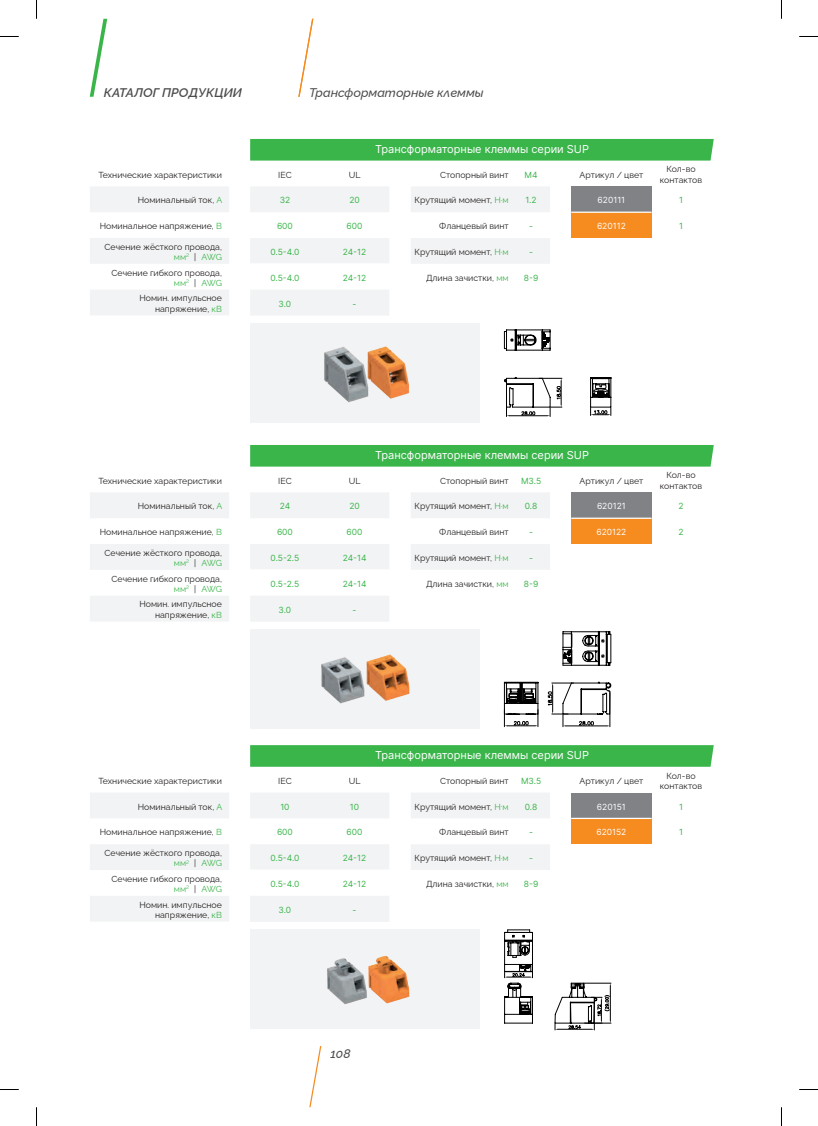
<style>
.page{position:relative;width:818px;height:1126px;background:#fff}
.page>*{position:absolute;margin:0;border:0;box-sizing:border-box;transform-origin:0 0}
.t1{font:italic 500 12.5px "Raleway";color:#4b4c4d}
.t2{font:italic 600 12.5px "Raleway";color:#4b4c4d}
.t3{font:11px "Inter";color:#fff}
.t4{font:8.75px/10.5px "Raleway";color:#231f20;text-align:right}
.t5{font:8.5px "Inter";color:#3ab54a}
.t6{font:8.5px "Inter";color:#fff}
.s1{color:#3ab54a}
</style>
<div class="page">
<div style="left:250px;top:139px;width:463px;height:21px;background:#3ab54a"></div>
<div style="left:250px;top:445px;width:463px;height:21px;background:#3ab54a"></div>
<div style="left:250px;top:745px;width:463px;height:21px;background:#3ab54a"></div>
<svg style="left:90px;top:187px;width:139px;height:128px"></svg>
<svg style="left:90px;top:493px;width:139px;height:128px"></svg>
<svg style="left:90px;top:793px;width:139px;height:128px"></svg>
<svg style="left:250px;top:187px;width:139px;height:128px"></svg>
<svg style="left:250px;top:493px;width:139px;height:128px"></svg>
<svg style="left:250px;top:793px;width:139px;height:128px"></svg>
<svg style="left:411px;top:187px;width:138px;height:77px"></svg>
<svg style="left:411px;top:493px;width:138px;height:76px"></svg>
<svg style="left:411px;top:793px;width:138px;height:76px"></svg>
<div style="left:571px;top:186px;width:80px;height:26px;background:#808285"></div>
<div style="left:571px;top:212px;width:80px;height:26px;background:#f68b1f"></div>
<hr style="left:571px;top:211px;width:80px;height:2px;background:#fff">
<div style="left:571px;top:492px;width:80px;height:26px;background:#808285"></div>
<div style="left:571px;top:518px;width:80px;height:26px;background:#f68b1f"></div>
<hr style="left:571px;top:517px;width:80px;height:2px;background:#fff">
<div style="left:571px;top:792px;width:80px;height:26px;background:#808285"></div>
<div style="left:571px;top:818px;width:80px;height:26px;background:#f68b1f"></div>
<hr style="left:571px;top:817px;width:80px;height:2px;background:#fff">
<div style="left:250px;top:323px;width:230px;height:100px;background:#f2f3f4"></div>
<div style="left:250px;top:629px;width:230px;height:100px;background:#f2f3f4"></div>
<div style="left:250px;top:929px;width:230px;height:99px;background:#f2f3f4"></div>
<img style="left:324px;top:346px;width:85px;height:57px">
<img style="left:321px;top:654px;width:89px;height:50px">
<img style="left:327px;top:956px;width:83px;height:49px">
<svg style="left:503px;top:329px;width:108px;height:88px"></svg>
<svg style="left:503px;top:631px;width:108px;height:96px"></svg>
<svg style="left:504px;top:929px;width:107px;height:101px"></svg>
<svg style="left:89px;top:19px;width:19px;height:78px"></svg>
<svg style="left:298px;top:19px;width:16px;height:78px"></svg>
<svg style="left:309px;top:1046px;width:13px;height:61px"></svg>
<svg style="left:0;top:36px;width:19px;height:1px"></svg>
<svg style="left:799px;top:36px;width:18px;height:1px"></svg>
<svg style="left:0;top:1089px;width:19px;height:1px"></svg>
<svg style="left:799px;top:1089px;width:18px;height:1px"></svg>
<svg style="left:36px;top:0;width:1px;height:19px"></svg>
<svg style="left:36px;top:1107px;width:1px;height:18px"></svg>
<h1 class="t2" style="left:104px;top:82px;width:139px">КАТАЛОГ ПРОДУКЦИИ</h1>
<h1 class="t1" style="left:309px;top:82px;width:176px">Трансформаторные клеммы</h1>
<p class="t4" style="left:98px;top:168px;width:125px">Технические характеристики</p>
<p class="t4" style="left:138px;top:194px;width:86px">Номинальный ток, <span class="s1">А</span></p>
<p class="t4" style="left:100px;top:220px;width:123px">Номинальное напряжение, <span class="s1">В</span></p>
<p class="t4" style="left:104px;top:240px;width:119px">Сечение жёсткого провода, <span class="s1">мм</span><sup>2</sup> | <span class="s1">AWG</span></p>
<p class="t4" style="left:111px;top:266px;width:112px">Сечение гибкого провода, <span class="s1">мм</span><sup>2</sup> | <span class="s1">AWG</span></p>
<p class="t4" style="left:139px;top:292px;width:84px">Номин. импульсное напряжение, <span class="s1">кВ</span></p>
<p class="t4" style="left:278px;top:168px;width:15px">IEC</p>
<p class="t4" style="left:348px;top:168px;width:13px">UL</p>
<p class="t5" style="left:279px;top:194px;width:12px">32</p>
<p class="t5" style="left:349px;top:194px;width:12px">20</p>
<p class="t5" style="left:277px;top:220px;width:17px">600</p>
<p class="t5" style="left:346px;top:220px;width:17px">600</p>
<p class="t5" style="left:270px;top:245px;width:30px">0.5-4.0</p>
<p class="t5" style="left:342px;top:245px;width:25px">24-12</p>
<p class="t5" style="left:270px;top:271px;width:30px">0.5-4.0</p>
<p class="t5" style="left:342px;top:271px;width:25px">24-12</p>
<p class="t5" style="left:278px;top:297px;width:14px">3.0</p>
<p class="t5" style="left:352px;top:297px;width:5px">-</p>
<p class="t3" style="left:375px;top:141px;width:215px">Трансформаторные клеммы серии SUP</p>
<p class="t4" style="left:440px;top:168px;width:70px">Стопорный винт</p>
<p class="t5" style="left:524px;top:168px;width:15px">M4</p>
<p class="t4" style="left:414px;top:194px;width:95px">Крутящий момент, <span class="s1">Н</span><sup>.</sup><span class="s1">м</span></p>
<p class="t5" style="left:525px;top:194px;width:13px">1.2</p>
<p class="t4" style="left:439px;top:220px;width:71px">Фланцевый винт</p>
<p class="t5" style="left:529px;top:220px;width:5px">-</p>
<p class="t4" style="left:414px;top:246px;width:95px">Крутящий момент, <span class="s1">Н</span><sup>.</sup><span class="s1">м</span></p>
<p class="t5" style="left:529px;top:246px;width:5px">-</p>
<p class="t4" style="left:426px;top:271px;width:84px">Длина зачистки, <span class="s1">мм</span></p>
<p class="t5" style="left:523px;top:271px;width:16px">8-9</p>
<p class="t4" style="left:579px;top:168px;width:65px">Артикул / цвет</p>
<p class="t4" style="left:659px;top:163px;width:44px;text-align:center">Кол-во контактов</p>
<p class="t6" style="left:597px;top:194px;width:29px">620111</p>
<p class="t5" style="left:678px;top:194px;width:5px">1</p>
<p class="t6" style="left:596px;top:220px;width:30px">620112</p>
<p class="t5" style="left:678px;top:220px;width:5px">1</p>
<p class="t4" style="left:98px;top:474px;width:125px">Технические характеристики</p>
<p class="t4" style="left:138px;top:500px;width:86px">Номинальный ток, <span class="s1">А</span></p>
<p class="t4" style="left:100px;top:526px;width:123px">Номинальное напряжение, <span class="s1">В</span></p>
<p class="t4" style="left:104px;top:546px;width:119px">Сечение жёсткого провода, <span class="s1">мм</span><sup>2</sup> | <span class="s1">AWG</span></p>
<p class="t4" style="left:111px;top:572px;width:112px">Сечение гибкого провода, <span class="s1">мм</span><sup>2</sup> | <span class="s1">AWG</span></p>
<p class="t4" style="left:139px;top:598px;width:84px">Номин. импульсное напряжение, <span class="s1">кВ</span></p>
<p class="t4" style="left:278px;top:474px;width:15px">IEC</p>
<p class="t4" style="left:348px;top:474px;width:13px">UL</p>
<p class="t5" style="left:279px;top:500px;width:12px">24</p>
<p class="t5" style="left:349px;top:500px;width:12px">20</p>
<p class="t5" style="left:277px;top:526px;width:17px">600</p>
<p class="t5" style="left:346px;top:526px;width:17px">600</p>
<p class="t5" style="left:270px;top:551px;width:30px">0.5-2.5</p>
<p class="t5" style="left:342px;top:551px;width:25px">24-14</p>
<p class="t5" style="left:270px;top:577px;width:30px">0.5-2.5</p>
<p class="t5" style="left:342px;top:577px;width:25px">24-14</p>
<p class="t5" style="left:278px;top:603px;width:14px">3.0</p>
<p class="t5" style="left:352px;top:603px;width:5px">-</p>
<p class="t3" style="left:375px;top:447px;width:215px">Трансформаторные клеммы серии SUP</p>
<p class="t4" style="left:440px;top:474px;width:70px">Стопорный винт</p>
<p class="t5" style="left:520px;top:474px;width:22px">M3.5</p>
<p class="t4" style="left:414px;top:500px;width:95px">Крутящий момент, <span class="s1">Н</span><sup>.</sup><span class="s1">м</span></p>
<p class="t5" style="left:524px;top:500px;width:14px">0.8</p>
<p class="t4" style="left:439px;top:526px;width:71px">Фланцевый винт</p>
<p class="t5" style="left:529px;top:526px;width:5px">-</p>
<p class="t4" style="left:414px;top:551px;width:95px">Крутящий момент, <span class="s1">Н</span><sup>.</sup><span class="s1">м</span></p>
<p class="t5" style="left:529px;top:551px;width:5px">-</p>
<p class="t4" style="left:426px;top:577px;width:84px">Длина зачистки, <span class="s1">мм</span></p>
<p class="t5" style="left:523px;top:577px;width:16px">8-9</p>
<p class="t4" style="left:579px;top:474px;width:65px">Артикул / цвет</p>
<p class="t4" style="left:659px;top:469px;width:44px;text-align:center">Кол-во контактов</p>
<p class="t6" style="left:596px;top:500px;width:30px">620121</p>
<p class="t5" style="left:678px;top:500px;width:7px">2</p>
<p class="t6" style="left:596px;top:526px;width:31px">620122</p>
<p class="t5" style="left:678px;top:526px;width:7px">2</p>
<p class="t4" style="left:98px;top:774px;width:125px">Технические характеристики</p>
<p class="t4" style="left:138px;top:800px;width:86px">Номинальный ток, <span class="s1">А</span></p>
<p class="t4" style="left:100px;top:826px;width:123px">Номинальное напряжение, <span class="s1">В</span></p>
<p class="t4" style="left:104px;top:846px;width:119px">Сечение жёсткого провода, <span class="s1">мм</span><sup>2</sup> | <span class="s1">AWG</span></p>
<p class="t4" style="left:111px;top:872px;width:112px">Сечение гибкого провода, <span class="s1">мм</span><sup>2</sup> | <span class="s1">AWG</span></p>
<p class="t4" style="left:139px;top:898px;width:84px">Номин. импульсное напряжение, <span class="s1">кВ</span></p>
<p class="t4" style="left:278px;top:774px;width:15px">IEC</p>
<p class="t4" style="left:348px;top:774px;width:13px">UL</p>
<p class="t5" style="left:280px;top:800px;width:11px">10</p>
<p class="t5" style="left:350px;top:800px;width:11px">10</p>
<p class="t5" style="left:277px;top:826px;width:17px">600</p>
<p class="t5" style="left:346px;top:826px;width:17px">600</p>
<p class="t5" style="left:270px;top:851px;width:30px">0.5-4.0</p>
<p class="t5" style="left:342px;top:851px;width:25px">24-12</p>
<p class="t5" style="left:270px;top:877px;width:30px">0.5-4.0</p>
<p class="t5" style="left:342px;top:877px;width:25px">24-12</p>
<p class="t5" style="left:278px;top:903px;width:14px">3.0</p>
<p class="t5" style="left:352px;top:903px;width:5px">-</p>
<p class="t3" style="left:375px;top:747px;width:215px">Трансформаторные клеммы серии SUP</p>
<p class="t4" style="left:440px;top:774px;width:70px">Стопорный винт</p>
<p class="t5" style="left:520px;top:774px;width:22px">M3.5</p>
<p class="t4" style="left:414px;top:800px;width:95px">Крутящий момент, <span class="s1">Н</span><sup>.</sup><span class="s1">м</span></p>
<p class="t5" style="left:524px;top:800px;width:14px">0.8</p>
<p class="t4" style="left:439px;top:826px;width:71px">Фланцевый винт</p>
<p class="t5" style="left:529px;top:826px;width:5px">-</p>
<p class="t4" style="left:414px;top:851px;width:95px">Крутящий момент, <span class="s1">Н</span><sup>.</sup><span class="s1">м</span></p>
<p class="t5" style="left:529px;top:851px;width:5px">-</p>
<p class="t4" style="left:426px;top:877px;width:84px">Длина зачистки, <span class="s1">мм</span></p>
<p class="t5" style="left:523px;top:877px;width:16px">8-9</p>
<p class="t4" style="left:579px;top:774px;width:65px">Артикул / цвет</p>
<p class="t4" style="left:659px;top:769px;width:44px;text-align:center">Кол-во контактов</p>
<p class="t6" style="left:596px;top:800px;width:30px">620151</p>
<p class="t5" style="left:678px;top:800px;width:5px">1</p>
<p class="t6" style="left:596px;top:826px;width:32px">620152</p>
<p class="t5" style="left:678px;top:826px;width:5px">1</p>
<h1 class="t1" style="left:330px;top:1043px;width:22px">108</h1>
</div>
